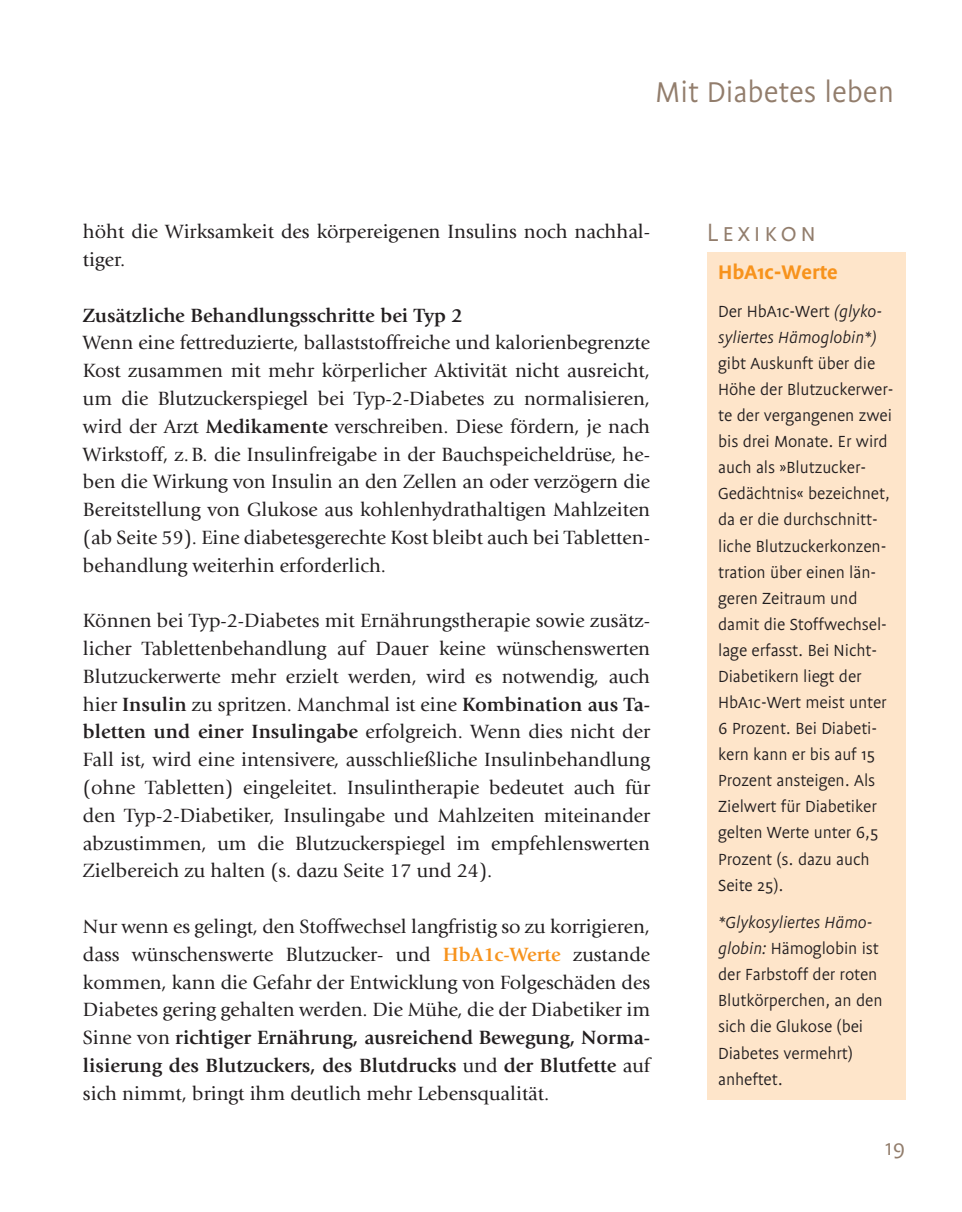
<style>
.page{position:relative;width:962px;height:1212px;background:#fff}
.page>*{position:absolute;margin:0;border:0;box-sizing:border-box;transform-origin:0 0}
.t1{font:32px "Flex";color:#927d6c}
.t2{font:28px "Flex";letter-spacing:.14em;color:#927d6c}
.t3{font:24px "Flex";color:#927d6c}
.t4{font:700 22px "Flex";letter-spacing:-.005em;color:#f7931d}
.t5{font:20px/27.8px "Giovanni Std";color:#231f20;text-align:justify}
.t6{font:700 20px "Giovanni Std";color:#231f20}
.t7{font:18px/26px "Flex";letter-spacing:-.005em;color:#231f20}
.t8{font:italic 18px/26px "Flex";letter-spacing:-.005em;color:#231f20}
.s1{font-weight:700}
.s2{font-weight:700;color:#f7931d}
.s3{font-style:normal}
.s4{font-style:italic}
</style>
<div class="page">
<div style="left:707px;top:252px;width:198px;height:847px;background:#fee5ca"></div>
<h1 class="t1" style="left:655px;top:74px;width:240px">Mit Diabetes leben</h1>
<p class="t5" style="left:83px;top:218px;width:568px">höht die Wirksamkeit des körpereigenen Insulins noch nachhal&shy;tiger.</p>
<p class="t6" style="left:83px;top:303px;width:381px">Zusätzliche Behandlungsschritte bei Typ 2</p>
<p class="t5" style="left:83px;top:329px;width:568px">Wenn eine fettreduzierte, ballaststoffreiche und kalorienbegrenzte Kost zusammen mit mehr körperlicher Aktivität nicht ausreicht, um die Blutzuckerspiegel bei Typ-2-Diabetes zu normalisieren, wird der Arzt <span class="s1">Medikamente</span> verschreiben. Diese fördern, je nach Wirkstoff, z.B. die Insulinfreigabe in der Bauchspeicheldrüse, he&shy;ben die Wirkung von Insulin an den Zellen an oder verzögern die Bereitstellung von Glukose aus kohlenhydrathaltigen Mahlzeiten (ab Seite 59). Eine diabetesgerechte Kost bleibt auch bei Tabletten&shy;behandlung weiterhin erforderlich.</p>
<p class="t5" style="left:83px;top:607px;width:568px">Können bei Typ-2-Diabetes mit Ernährungstherapie sowie zusätz&shy;licher Tablettenbehandlung auf Dauer keine wünschenswerten Blutzuckerwerte mehr erzielt werden, wird es notwendig, auch hier <span class="s1">Insulin</span> zu spritzen. Manchmal ist eine <span class="s1">Kombination aus Ta&shy;bletten und einer Insulingabe</span> erfolgreich. Wenn dies nicht der Fall ist, wird eine intensivere, ausschließliche Insulinbehandlung (ohne Tabletten) eingeleitet. Insulintherapie bedeutet auch für den Typ-2-Diabetiker, Insulingabe und Mahlzeiten miteinander abzustimmen, um die Blutzuckerspiegel im empfehlenswerten Zielbereich zu halten (s. dazu Seite 17 und 24).</p>
<p class="t5" style="left:83px;top:912px;width:568px">Nur wenn es gelingt, den Stoffwechsel langfristig so zu korrigieren, dass wünschenswerte Blutzucker- und <span class="s2">HbA1c-Werte</span> zustande kommen, kann die Gefahr der Entwicklung von Folgeschäden des Diabetes gering gehalten werden. Die Mühe, die der Diabetiker im Sinne von <span class="s1">richtiger Ernährung, ausreichend Bewegung, Norma&shy;lisierung des Blutzuckers, des Blutdrucks</span> und <span class="s1">der Blutfette</span> auf sich nimmt, bringt ihm deutlich mehr Lebensqualität.</p>
<h2 class="t2" style="left:707px;top:217px;width:111px">Lexikon</h2>
<p class="t4" style="left:718px;top:260px;width:121px">HbA1c-Werte</p>
<p class="t8" style="left:718px;top:298px;width:165px"><span class="s3">Der HbA1c-Wert</span> (glyko&shy;syliertes Hämoglobin*)</p>
<p class="t7" style="left:718px;top:350px;width:177px">gibt Auskunft über die<br>Höhe der Blutzuckerwer&shy;te der vergangenen zwei bis drei Monate. Er wird auch als »Blutzucker-<br>Gedächtnis« bezeichnet, da er die durchschnitt&shy;liche Blutzuckerkonzen&shy;tration über einen län&shy;geren Zeitraum und damit die Stoffwechsel&shy;lage erfasst. Bei Nicht-<br>Diabetikern liegt der<br>HbA1c-Wert meist unter<br>6 Prozent. Bei Diabeti&shy;kern kann er bis auf 15<br>Prozent ansteigen. Als<br>Zielwert für Diabetiker gelten Werte unter 6,5<br>Prozent (s. dazu auch<br>Seite 25).</p>
<p class="t7" style="left:718px;top:909px;width:166px"><span class="s4">*Glykosyliertes Hämo&shy;globin:</span> Hämoglobin ist der Farbstoff der roten<br>Blutkörperchen, an den sich die Glukose (bei<br>Diabetes vermehrt) anheftet.</p>
<p class="t3" style="left:885px;top:1134px;width:22px">19</p>
</div>
